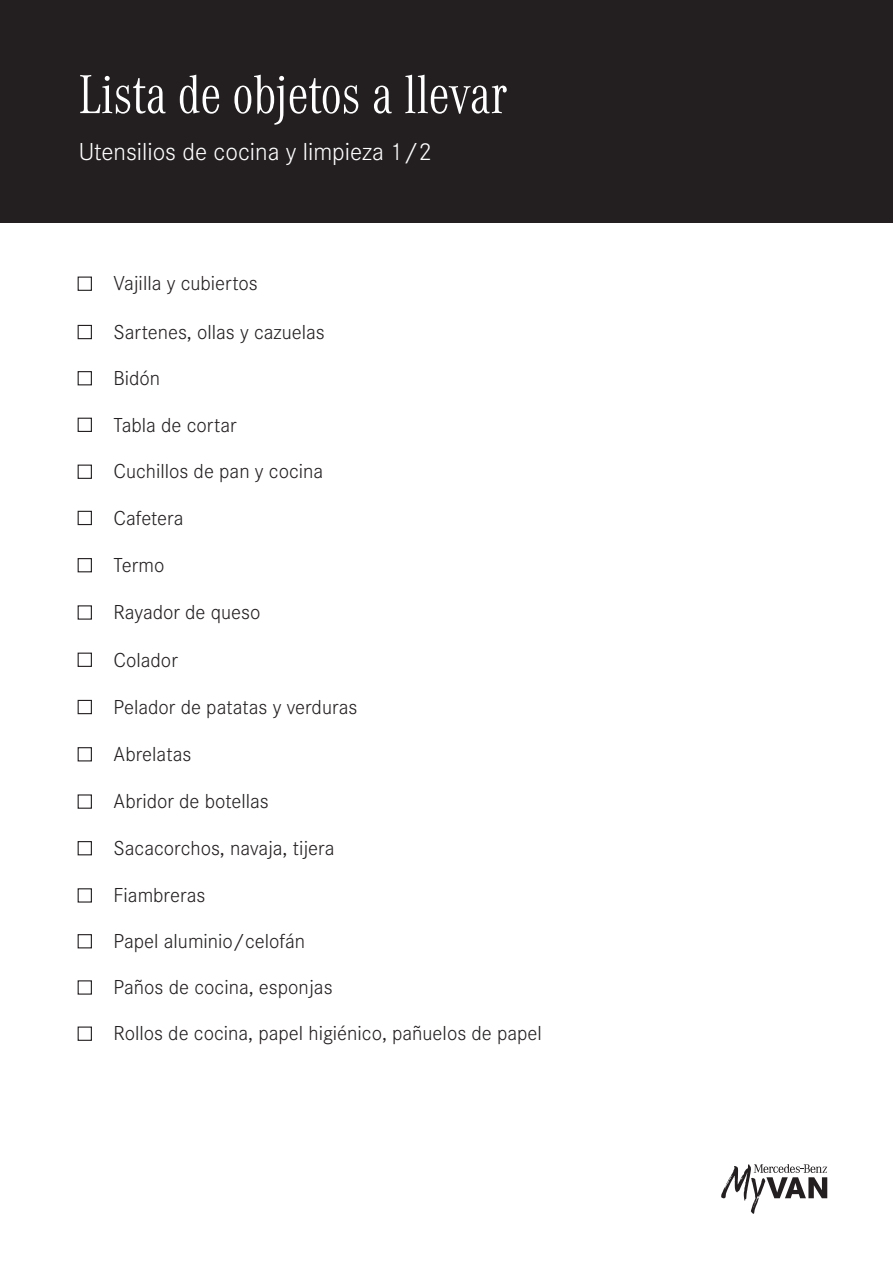
<style>
.page{position:relative;width:893px;height:1263px;background:#fff}
.page>*{position:absolute;margin:0;border:0;box-sizing:border-box;transform-origin:0 0}
.t1{font:300 57px "Corporate A Cond Pro";color:#fff}
.t2{font:300 25.5px "Corporate S";color:#fff}
.t3{font:300 21px "Corporate S";color:#231f20}
</style>
<div class="page">
<div style="left:0;top:0;width:893px;height:223px;background:#231f20"></div>
<svg style="left:721px;top:1164px;width:106px;height:50px"></svg>
<div style="left:78px;top:277px;width:14px;height:14px;border:1px solid #231f20"></div>
<div style="left:78px;top:325px;width:14px;height:14px;border:1px solid #231f20"></div>
<div style="left:78px;top:418px;width:14px;height:14px;border:1px solid #231f20"></div>
<div style="left:78px;top:465px;width:14px;height:14px;border:1px solid #231f20"></div>
<div style="left:78px;top:605px;width:14px;height:15px;border:1px solid #231f20"></div>
<div style="left:78px;top:653px;width:14px;height:14px;border:1px solid #231f20"></div>
<div style="left:78px;top:511px;width:14px;height:14px;border:1px solid #231f20"></div>
<div style="left:78px;top:558px;width:14px;height:14px;border:1px solid #231f20"></div>
<div style="left:78px;top:700px;width:14px;height:14px;border:1px solid #231f20"></div>
<div style="left:78px;top:747px;width:14px;height:14px;border:1px solid #231f20"></div>
<div style="left:78px;top:794px;width:14px;height:15px;border:1px solid #231f20"></div>
<div style="left:78px;top:371px;width:14px;height:14px;border:1px solid #231f20"></div>
<div style="left:78px;top:841px;width:14px;height:14px;border:1px solid #231f20"></div>
<div style="left:78px;top:888px;width:14px;height:14px;border:1px solid #231f20"></div>
<div style="left:78px;top:934px;width:14px;height:14px;border:1px solid #231f20"></div>
<div style="left:78px;top:980px;width:14px;height:15px;border:1px solid #231f20"></div>
<div style="left:78px;top:1026px;width:14px;height:15px;border:1px solid #231f20"></div>
<p class="t1" style="left:79px;top:56px;width:430px">Lista de objetos a llevar</p>
<p class="t2" style="left:79px;top:137px;width:354px">Utensilios de cocina y limpieza 1/2</p>
<p class="t3" style="left:114px;top:272px;width:146px">Vajilla y cubiertos</p>
<p class="t3" style="left:114px;top:320px;width:213px">Sartenes, ollas y cazuelas</p>
<p class="t3" style="left:114px;top:366px;width:48px">Bidón</p>
<p class="t3" style="left:114px;top:413px;width:125px">Tabla de cortar</p>
<p class="t3" style="left:114px;top:460px;width:211px">Cuchillos de pan y cocina</p>
<p class="t3" style="left:114px;top:506px;width:71px">Cafetera</p>
<p class="t3" style="left:114px;top:553px;width:52px">Termo</p>
<p class="t3" style="left:114px;top:600px;width:148px">Rayador de queso</p>
<p class="t3" style="left:114px;top:648px;width:66px">Colador</p>
<p class="t3" style="left:114px;top:695px;width:245px">Pelador de patatas y verduras</p>
<p class="t3" style="left:114px;top:742px;width:79px">Abrelatas</p>
<p class="t3" style="left:114px;top:789px;width:157px">Abridor de botellas</p>
<p class="t3" style="left:114px;top:836px;width:223px">Sacacorchos, navaja, tijera</p>
<p class="t3" style="left:114px;top:883px;width:93px">Fiambreras</p>
<p class="t3" style="left:114px;top:929px;width:193px">Papel aluminio/celofán</p>
<p class="t3" style="left:114px;top:975px;width:221px">Paños de cocina, esponjas</p>
<p class="t3" style="left:114px;top:1022px;width:430px">Rollos de cocina, papel higiénico, pañuelos de papel</p>
</div>
